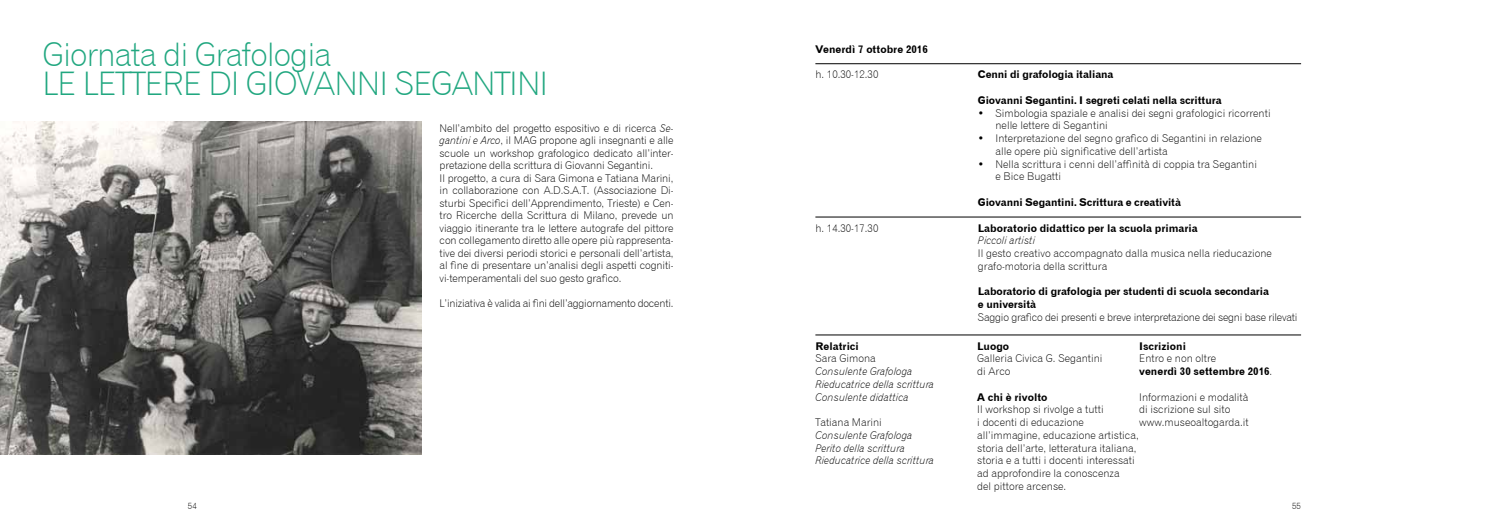
<style>
.page{position:relative;width:1489px;height:532px;background:#fff}
.page>*{position:absolute;margin:0;border:0;box-sizing:border-box;transform-origin:0 0}
.t1{font:32.5px/28.8px "Gothic 720 BT Light B";letter-spacing:-.03em;color:#21a780}
.t2{font:10.62px/12.8px "Gothic 720 BT Light B";letter-spacing:-.01em;color:#000}
.t3{font:10.62px/12.8px "Gothic 720 BT Bold B";letter-spacing:-.01em;color:#000}
.t4{font:10.62px/12.8px "Gothic 720 BT Light Italic B";color:#000}
.t5{font:8.75px "Gothic 720 BT Light B";color:#000}
.s1{font-family:"Gothic 720 BT Light Italic B"}
.s2{font-family:"Gothic 720 BT Light B"}
</style>
<div class="page">
<hr style="left:815px;top:63px;width:485px;height:1px;background:#000">
<hr style="left:815px;top:217px;width:485px;height:1px;background:#000">
<hr style="left:815px;top:334px;width:485px;height:1px;background:#000">
<img style="left:0;top:121px;width:422px;height:333px">
<h1 class="t1" style="left:43px;top:40px;width:290px">Giornata di Grafologia<br>Le lettere</h1>
<h1 class="t1" style="left:208px;top:69px;width:76px">di Giovanni</h1>
<h1 class="t1" style="left:394px;top:69px;width:36px">Segantini</h1>
<p class="t2" style="left:439px;top:122px;width:235px">Nell’ambito del progetto espositivo e di ricerca <span class="s1">Se&shy;gantini e Arco</span>, il MAG propone agli insegnanti e alle scuole un workshop grafologico dedicato all’inter&shy;pretazione della scrittura di Giovanni Segantini.<br>Il progetto, a cura di Sara Gimona e Tatiana Marini, in collaborazione con A.D.S.A.T. (Associazione Di&shy;sturbi Specifici dell’Apprendimento, Trieste) e Cen&shy;tro Ricerche della Scrittura di Milano, prevede un viaggio itinerante tra le lettere autografe del pittore con collegamento diretto alle opere più rappresenta&shy;tive dei diversi periodi storici e personali dell’artista, al fine di presentare un’analisi degli aspetti cogniti&shy;vi-temperamentali del suo gesto grafico.</p>
<p class="t2" style="left:439px;top:296px;width:235px">L’iniziativa è valida ai fini dell’aggiornamento docenti.</p>
<p class="t3" style="left:815px;top:43px;width:114px">Venerdì 7 ottobre 2016</p>
<p class="t2" style="left:815px;top:68px;width:65px">h. 10.30-12.30</p>
<p class="t3" style="left:977px;top:68px;width:137px">Cenni di grafologia italiana</p>
<p class="t3" style="left:977px;top:94px;width:245px">Giovanni Segantini. I segreti celati nella scrittura</p>
<p class="t2" style="left:995px;top:106px;width:277px;text-indent:-17px">• Simbologia spaziale e analisi dei segni grafologici ricorrenti nelle lettere di Segantini</p>
<p class="t2" style="left:995px;top:132px;width:268px;text-indent:-17px">• Interpretazione del segno grafico di Segantini in relazione alle opere più significative dell’artista</p>
<p class="t2" style="left:995px;top:157px;width:263px;text-indent:-17px">• Nella scrittura i cenni dell’affinità di coppia tra Segantini e Bice Bugatti</p>
<p class="t3" style="left:977px;top:196px;width:204px">Giovanni Segantini. Scrittura e creatività</p>
<p class="t2" style="left:815px;top:221px;width:65px">h. 14.30-17.30</p>
<p class="t3" style="left:977px;top:221px;width:221px">Laboratorio didattico per la scuola primaria</p>
<p class="t4" style="left:977px;top:234px;width:59px">Piccoli artisti</p>
<p class="t2" style="left:977px;top:247px;width:295px">Il gesto creativo accompagnato dalla musica nella rieducazione grafo-motoria della scrittura</p>
<p class="t3" style="left:977px;top:285px;width:292px">Laboratorio di grafologia per studenti di scuola secondaria e università</p>
<p class="t2" style="left:977px;top:310px;width:321px">Saggio grafico dei presenti e breve interpretazione dei segni base rilevati</p>
<p class="t3" style="left:815px;top:339px;width:45px">Relatrici</p>
<p class="t2" style="left:815px;top:352px;width:62px">Sara Gimona</p>
<p class="t4" style="left:815px;top:364px;width:120px">Consulente Grafologa<br>Rieducatrice della scrittura<br>Consulente didattica</p>
<p class="t2" style="left:815px;top:415px;width:68px">Tatiana Marini</p>
<p class="t4" style="left:815px;top:428px;width:120px">Consulente Grafologa<br>Perito della scrittura<br>Rieducatrice della scrittura</p>
<p class="t3" style="left:977px;top:339px;width:33px">Luogo</p>
<p class="t2" style="left:977px;top:352px;width:127px">Galleria Civica G. Segantini di Arco</p>
<p class="t3" style="left:977px;top:390px;width:72px">A chi è rivolto</p>
<p class="t2" style="left:977px;top:403px;width:163px">Il workshop si rivolge a tutti<br>i docenti di educazione all’immagine, educazione artistica, storia dell’arte, letteratura italiana, storia e a tutti i docenti interessati ad approfondire la conoscenza<br>del pittore arcense.</p>
<p class="t3" style="left:1139px;top:339px;width:48px">Iscrizioni</p>
<p class="t2" style="left:1139px;top:352px;width:79px">Entro e non oltre</p>
<p class="t3" style="left:1139px;top:364px;width:135px">venerdì 30 settembre 2016<span class="s2">.</span></p>
<p class="t2" style="left:1139px;top:390px;width:111px">Informazioni e modalità di iscrizione sul sito www.museoaltogarda.it</p>
<p class="t5" style="left:188px;top:500px;width:10px">54</p>
<p class="t5" style="left:1291px;top:500px;width:10px">55</p>
</div>
